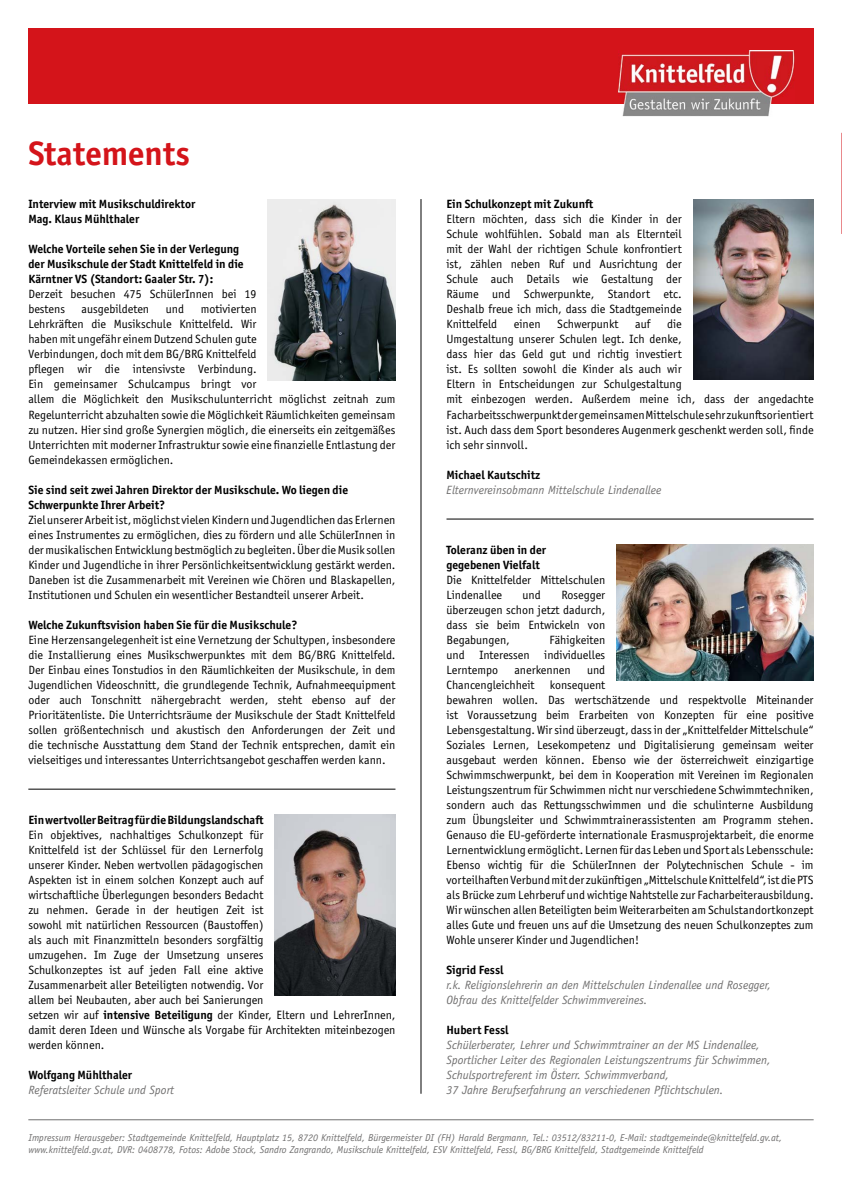
<style>
.page{position:relative;width:842px;height:1191px;background:#fff}
.page>*{position:absolute;margin:0;border:0;box-sizing:border-box;transform-origin:0 0}
.t1{font:700 34px "Officina Sans ITC Pro";color:#d4141a}
.t2{font:12px/15px "Officina Sans ITC Pro";color:#000}
.t3{font:700 12px/15px "Officina Sans ITC Pro";color:#000}
.t4{font:italic 12px/15px "Officina Sans";color:#706f6f}
.t5{font:italic 10px/12px "Officina Sans";color:#706f6f}
.s1{font-weight:700}
</style>
<div class="page">
<div style="left:28px;top:28px;width:786px;height:75px;background:#d4141a"></div>
<img style="left:619px;top:51px;width:175px;height:66px">
<hr style="left:28px;top:789px;width:367px;height:1px;background:#000">
<hr style="left:446px;top:519px;width:368px;height:1px;background:#000">
<img style="left:275px;top:814px;width:120px;height:181px">
<img style="left:693px;top:199px;width:121px;height:181px">
<img style="left:617px;top:544px;width:197px;height:136px">
<img style="left:268px;top:199px;width:127px;height:181px">
<hr style="left:421px;top:199px;width:1px;height:894px;background:#000">
<hr style="left:28px;top:1119px;width:786px;height:1px;background:#706f6f">
<h1 class="t1" style="left:28px;top:141px;width:163px">Statements</h1>
<p class="t3" style="left:28px;top:198px;width:168px">Interview mit Musikschuldirektor<br>Mag. Klaus Mühlthaler</p>
<p class="t3" style="left:28px;top:243px;width:217px">Welche Vorteile sehen Sie in der Verlegung der Musikschule der Stadt Knittelfeld in die<br>Kärntner VS (Standort: Gaaler Str. 7):</p>
<p class="t2" style="left:28px;top:288px;width:230px">Derzeit besuchen 475 SchülerInnen bei 19 bestens</p>
<p class="t3" style="left:446px;top:198px;width:148px">Ein Schulkonzept mit Zukunft</p>
<p class="t2" style="left:446px;top:213px;width:237px;text-align:justify">Eltern möchten, dass sich die Kinder in der Schule wohlfühlen. Sobald man als Elternteil mit der Wahl der richtigen Schule konfrontiert ist, zählen neben Ruf und Ausrichtung der Schule auch Details wie Gestaltung der Räume und Schwerpunkte, Standort etc.<br>Deshalb freue ich mich, dass die Stadtgemeinde Knittelfeld</p>
<p class="t2" style="left:82px;top:303px;width:69px">ausgebildeten</p>
<p class="t2" style="left:166px;top:303px;width:20px">und</p>
<p class="t2" style="left:28px;top:303px;width:369px;text-indent:172px">motivierten<br>Lehrkräften die Musikschule Knittelfeld. Wir<br>haben mit ungefähr einem Dutzend Schulen gute<br>Verbindungen, doch mit dem BG/BRG Knittelfeld<br>pflegen wir die intensivste Verbindung.<br>Ein gemeinsamer Schulcampus bringt vor<br>allem die Möglichkeit den Musikschulunterricht möglichst zeitnah zum Regelunterricht abzuhalten sowie die Möglichkeit Räumlichkeiten gemeinsam zu nutzen. Hier sind große Synergien möglich, die einerseits ein zeitgemäßes Unterrichten mit moderner Infrastruktur sowie eine finanzielle Entlastung der Gemeindekassen ermöglichen.</p>
<p class="t3" style="left:28px;top:483px;width:321px">Sie sind seit zwei Jahren Direktor der Musikschule. Wo liegen die<br>Schwerpunkte Ihrer Arbeit?</p>
<p class="t2" style="left:28px;top:513px;width:369px;text-align:justify">Ziel unserer Arbeit ist, möglichst vielen Kindern und Jugendlichen das Erlernen eines Instrumentes zu ermöglichen, dies zu fördern und alle SchülerInnen in der musikalischen Entwicklung bestmöglich zu begleiten. Über die Musik sollen Kinder und Jugendliche in ihrer Persönlichkeitsentwicklung gestärkt werden.<br>Daneben ist die Zusammenarbeit mit Vereinen wie Chören und Blaskapellen, Institutionen und Schulen ein wesentlicher Bestandteil unserer Arbeit.</p>
<p class="t3" style="left:28px;top:618px;width:270px">Welche Zukunftsvision haben Sie für die Musikschule?</p>
<p class="t2" style="left:28px;top:633px;width:369px;text-align:justify">Eine Herzensangelegenheit ist eine Vernetzung der Schultypen, insbesondere die Installierung eines Musikschwerpunktes mit dem BG/BRG Knittelfeld.<br>Der Einbau eines Tonstudios in den Räumlichkeiten der Musikschule, in dem Jugendlichen Videoschnitt, die grundlegende Technik, Aufnahmeequipment oder auch Tonschnitt nähergebracht werden, steht ebenso auf der Prioritätenliste. Die Unterrichtsräume der Musikschule der Stadt Knittelfeld sollen größentechnisch und akustisch den Anforderungen der Zeit und die technische Ausstattung dem Stand der Technik entsprechen, damit ein vielseitiges und interessantes Unterrichtsangebot geschaffen werden kann.</p>
<p class="t2" style="left:446px;top:318px;width:369px;text-indent:221px">die<br>Umgestaltung unserer Schulen legt. Ich denke,<br>dass hier das Geld gut und richtig investiert<br>ist. Es sollten sowohl die Kinder als auch wir<br>Eltern in Entscheidungen zur Schulgestaltung<br>mit einbezogen werden. Außerdem meine ich, dass der angedachte Facharbeitsschwerpunkt der gemeinsamen Mittelschule sehr zukunftsorientiert ist. Auch dass dem Sport besonderes Augenmerk geschenkt werden soll, finde ich sehr sinnvoll.</p>
<p class="t3" style="left:446px;top:468px;width:95px">Michael Kautschitz</p>
<p class="t4" style="left:446px;top:483px;width:217px">Elternvereinsobmann Mittelschule Lindenallee</p>
<p class="t2" style="left:514px;top:318px;width:28px">einen</p>
<p class="t2" style="left:557px;top:318px;width:63px">Schwerpunkt</p>
<p class="t2" style="left:635px;top:318px;width:17px">auf</p>
<p class="t3" style="left:446px;top:543px;width:101px">Toleranz üben in der gegebenen Vielfalt</p>
<p class="t2" style="left:446px;top:573px;width:160px">Die Knittelfelder Mittelschulen<br>Lindenallee</p>
<p class="t2" style="left:523px;top:588px;width:20px">und</p>
<p class="t2" style="left:446px;top:588px;width:160px;text-align:justify;text-indent:115px">Rosegger überzeugen schon jetzt dadurch, dass sie beim Entwickeln von Begabungen,</p>
<p class="t2" style="left:446px;top:633px;width:160px;text-align:justify;text-indent:103px">Fähigkeiten und Interessen individuelles Lerntempo</p>
<p class="t2" style="left:514px;top:663px;width:58px">anerkennen</p>
<p class="t2" style="left:587px;top:663px;width:20px">und</p>
<p class="t2" style="left:446px;top:678px;width:90px">Chancengleichheit</p>
<p class="t2" style="left:446px;top:678px;width:369px;text-indent:103px">konsequent<br>bewahren wollen. Das wertschätzende und respektvolle Miteinander ist Voraussetzung beim Erarbeiten von Konzepten für eine positive Lebensgestaltung. Wir sind überzeugt, dass in der „Knittelfelder Mittelschule“ Soziales Lernen, Lesekompetenz und Digitalisierung gemeinsam weiter ausgebaut werden können. Ebenso wie der österreichweit einzigartige Schwimmschwerpunkt, bei dem in Kooperation mit Vereinen im Regionalen Leistungszentrum für Schwimmen nicht nur verschiedene Schwimmtechniken, sondern auch das Rettungsschwimmen und die schulinterne Ausbildung zum Übungsleiter und Schwimmtrainerassistenten am Programm stehen.<br>Genauso die EU-geförderte internationale Erasmusprojektarbeit, die enorme Lernentwicklung ermöglicht. Lernen für das Leben und Sport als Lebensschule:<br>Ebenso wichtig für die SchülerInnen der Polytechnischen Schule - im vorteilhaften Verbund mit der zukünftigen „Mittelschule Knittelfeld“, ist die PTS als Brücke zum Lehrberuf und wichtige Nahtstelle zur Facharbeiterausbildung.<br>Wir wünschen allen Beteiligten beim Weiterarbeiten am Schulstandortkonzept alles Gute und freuen uns auf die Umsetzung des neuen Schulkonzeptes zum Wohle unserer Kinder und Jugendlichen!</p>
<p class="t3" style="left:446px;top:963px;width:58px">Sigrid Fessl</p>
<p class="t4" style="left:446px;top:978px;width:326px">r.k. Religionslehrerin an den Mittelschulen Lindenallee und Rosegger,<br>Obfrau des Knittelfelder Schwimmvereines.</p>
<p class="t3" style="left:446px;top:1023px;width:64px">Hubert Fessl</p>
<p class="t4" style="left:446px;top:1038px;width:326px">Schülerberater, Lehrer und Schwimmtrainer an der MS Lindenallee, Sportlicher Leiter des Regionalen Leistungszentrums für Schwimmen, Schulsportreferent im Österr. Schwimmverband,<br>37 Jahre Berufserfahrung an verschiedenen Pflichtschulen.</p>
<p class="t5" style="left:28px;top:1132px;width:755px">Impressum Herausgeber: Stadtgemeinde Knittelfeld, Hauptplatz 15, 8720 Knittelfeld, Bürgermeister DI (FH) Harald Bergmann, Tel.: 03512/83211-0, E-Mail: stadtgemeinde@knittelfeld.gv.at, www.knittelfeld.gv.at, DVR: 0408778, Fotos: Adobe Stock, Sandro Zangrando, Musikschule Knittelfeld, ESV Knittelfeld, Fessl, BG/BRG Knittelfeld, Stadtgemeinde Knittelfeld</p>
<p class="t3" style="left:28px;top:813px;width:237px">Ein wertvoller Beitrag für die Bildungslandschaft</p>
<p class="t2" style="left:28px;top:828px;width:369px">Ein objektives, nachhaltiges Schulkonzept für<br>Knittelfeld ist der Schlüssel für den Lernerfolg<br>unserer Kinder. Neben wertvollen pädagogischen<br>Aspekten ist in einem solchen Konzept auch auf<br>wirtschaftliche Überlegungen besonders Bedacht<br>zu nehmen. Gerade in der heutigen Zeit ist<br>sowohl mit natürlichen Ressourcen (Baustoffen)<br>als auch mit Finanzmitteln besonders sorgfältig<br>umzugehen. Im Zuge der Umsetzung unseres<br>Schulkonzeptes ist auf jeden Fall eine aktive<br>Zusammenarbeit aller Beteiligten notwendig. Vor<br>allem bei Neubauten, aber auch bei Sanierungen<br>setzen wir auf <span class="s1">intensive Beteiligung</span> der Kinder, Eltern und LehrerInnen, damit deren Ideen und Wünsche als Vorgabe für Architekten miteinbezogen werden können.</p>
<p class="t3" style="left:28px;top:1068px;width:105px">Wolfgang Mühlthaler</p>
<p class="t4" style="left:28px;top:1083px;width:147px">Referatsleiter Schule und Sport</p>
</div>
